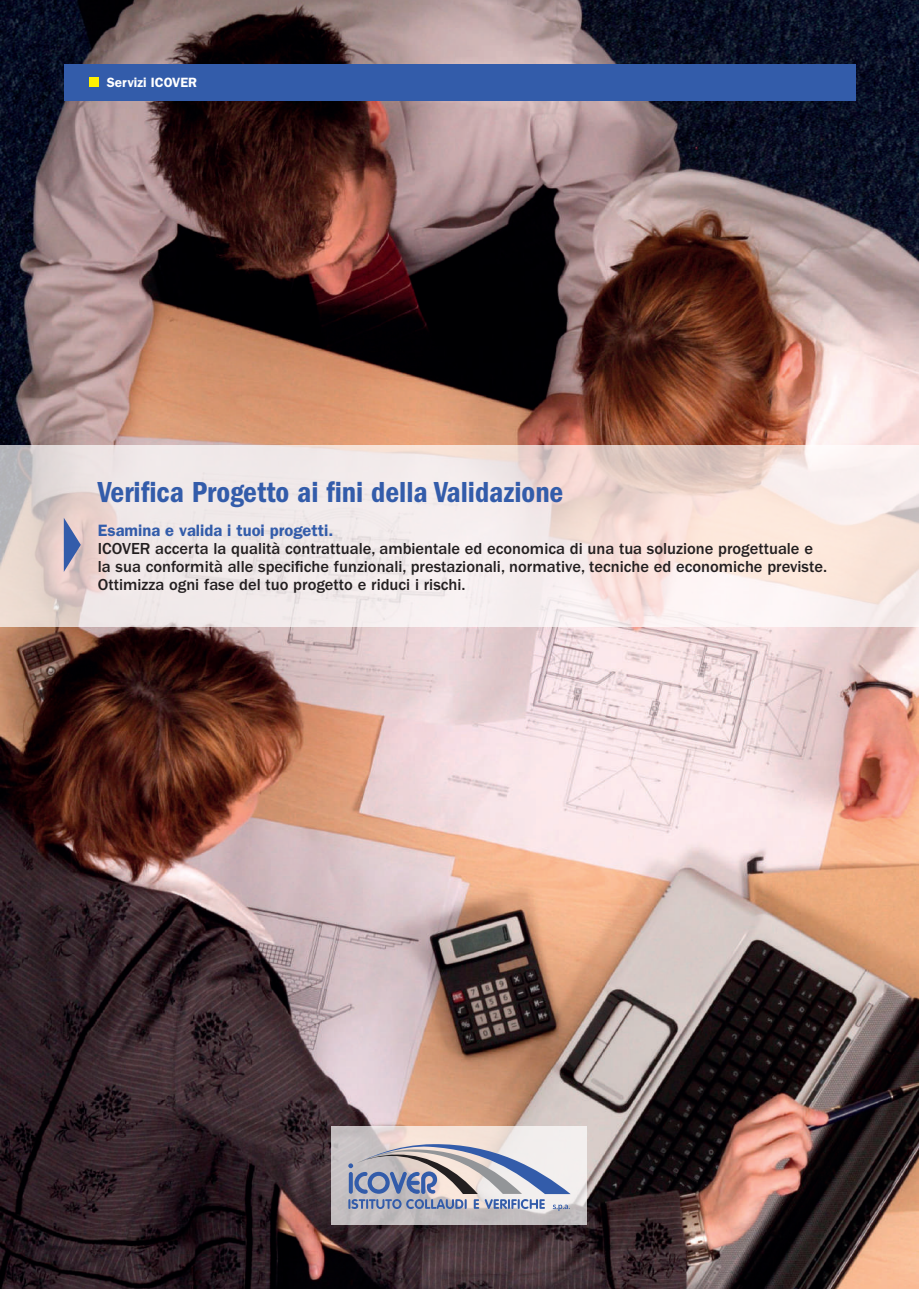
<style>
.page{position:relative;width:919px;height:1289px;background:#fff}
.page>*{position:absolute;margin:0;border:0;box-sizing:border-box;transform-origin:0 0}
.t1{font:30px "ITC Franklin Gothic Std Dm Cd";color:#335caa}
.t2{font:500 16.5px/18.1px "ITC Franklin Gothic Std";color:#231f20}
.t3{font:600 16.5px "ITC Franklin Gothic Std";color:#335caa}
.t4{font:600 13.5px "ITC Franklin Gothic Std";color:#fff}
</style>
<div class="page">
<img style="left:0;top:0;width:918px;height:1288px">
<div style="left:64px;top:64px;width:791px;height:36px;background:#335caa"></div>
<div style="left:89px;top:77px;width:10px;height:10px;background:#fff101"></div>
<svg style="left:331px;top:1126px;width:256px;height:99px;background:#d7cfce"></svg>
<svg style="left:348px;top:1144px;width:222px;height:66px;background:#aeb1c1"></svg>
<svg style="left:0;top:445px;width:918px;height:181px;fill:#f2e8e8"></svg>
<svg style="left:64px;top:517px;width:17px;height:55px"></svg>
<p class="t4" style="left:107px;top:74px;width:92px">Servizi ICOVER</p>
<h1 class="t1" style="left:98px;top:475px;width:467px">Verifica Progetto ai fini della Validazione</h1>
<p class="t3" style="left:98px;top:520px;width:237px">Esamina e valida i tuoi progetti.</p>
<p class="t2" style="left:98px;top:539px;width:730px">ICOVER accerta la qualità contrattuale, ambientale ed economica di una tua soluzione progettuale e la sua conformità alle specifiche funzionali, prestazionali, normative, tecniche ed economiche previste.<br>Ottimizza ogni fase del tuo progetto e riduci i rischi.</p>
</div>
